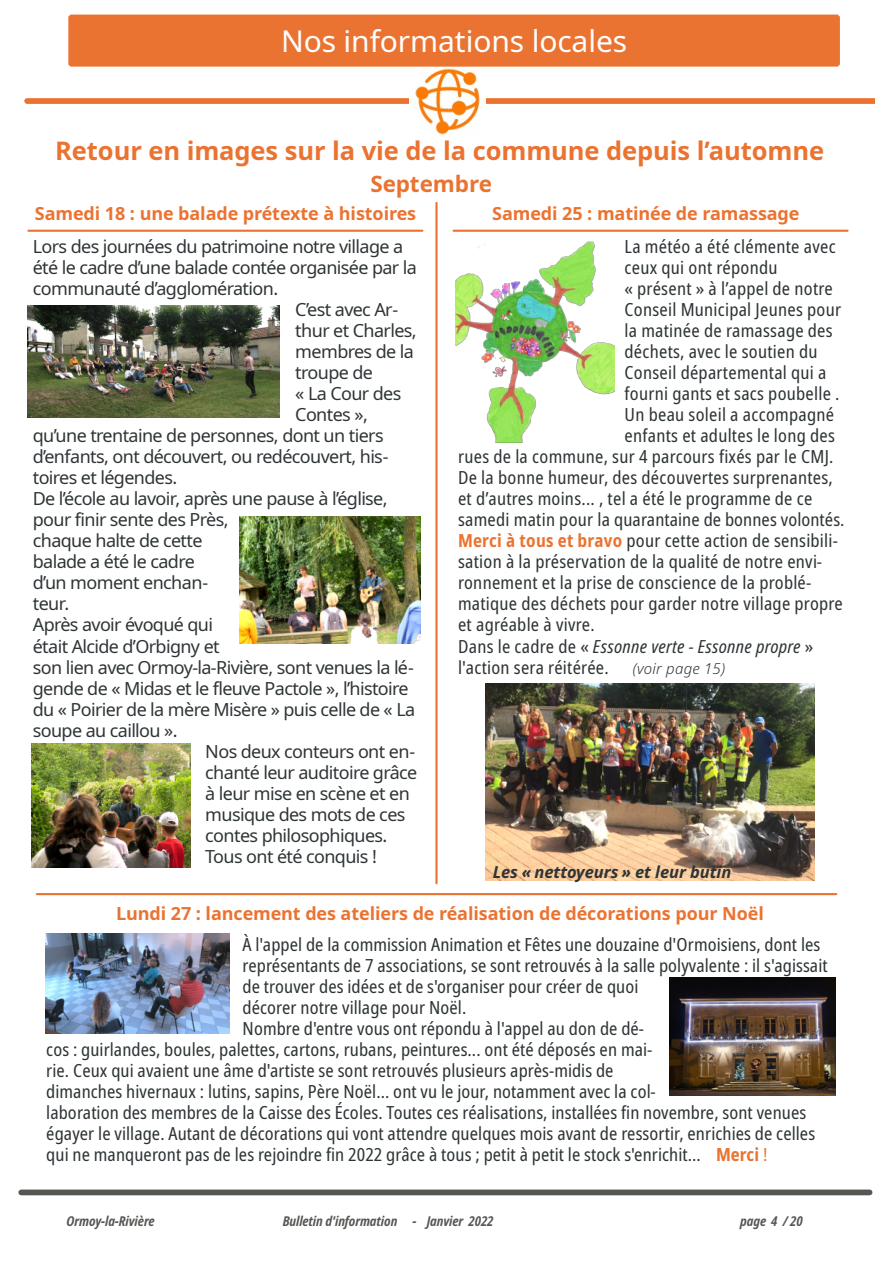
<style>
.page{position:relative;width:893px;height:1263px;background:#fff}
.page>*{position:absolute;margin:0;border:0;box-sizing:border-box;transform-origin:0 0}
.t1{font:30px "Noto Sans";letter-spacing:-.005em;color:#fff}
.t2{font:700 25.5px "Noto Sans";letter-spacing:-.005em;color:#eb7331}
.t3{font:700 22.5px "Noto Sans";letter-spacing:-.005em;color:#eb7331}
.t4{font:condensed 18px "Noto Sans";letter-spacing:.01em;color:#2e3436}
.t5{font:18px "Noto Sans";letter-spacing:-.035em;color:#2e3436}
.t6{font:700 18px "Noto Sans";letter-spacing:-.005em;color:#eb7331}
.t7{font:italic condensed 18px "Noto Sans";letter-spacing:.015em;color:#2e3436}
.t8{font:italic 700 16.5px "Noto Sans";letter-spacing:-.005em;color:#2e3436}
.t9{font:italic 300 15px "Noto Sans";letter-spacing:.015em;color:#2e3436}
.t10{font:italic 700 condensed 13.5px "Noto Sans";letter-spacing:-.005em;color:#555753}
.s1{font-weight:700;color:#eb7331}
.s2{font-style:normal}
.s3{color:#eb7331}
</style>
<div class="page">
<div style="left:21px;top:1189px;width:849px;height:6px;background:#555753"></div>
<div style="left:27px;top:98px;width:848px;height:6px;background:#eb7331"></div>
<img style="left:410px;top:68px;width:75px;height:67px">
<div style="left:70px;top:17px;width:768px;height:47px;background:#eb7331"></div>
<div style="left:68px;top:15px;width:772px;height:52px;border:4px solid #eb7331"></div>
<img style="left:28px;top:305px;width:251px;height:112px">
<img style="left:240px;top:516px;width:181px;height:127px">
<img style="left:31px;top:743px;width:159px;height:125px">
<hr style="left:435px;top:203px;width:3px;height:680px;background:#eb7331">
<hr style="left:28px;top:230px;width:394px;height:2px;background:#eb7331">
<hr style="left:454px;top:230px;width:394px;height:2px;background:#eb7331">
<img style="left:455px;top:241px;width:159px;height:201px">
<img style="left:485px;top:684px;width:329px;height:197px">
<hr style="left:37px;top:893px;width:799px;height:2px;background:#eb7331">
<img style="left:45px;top:933px;width:185px;height:100px">
<img style="left:669px;top:978px;width:166px;height:117px">
<h1 class="t1" style="left:281px;top:20px;width:348px">Nos informations locales</h1>
<h2 class="t2" style="left:55px;top:133px;width:770px">Retour en images sur la vie de la commune depuis l’automne</h2>
<p class="t3" style="left:370px;top:168px;width:123px">Septembre</p>
<p class="t6" style="left:35px;top:201px;width:383px">Samedi 18 : une balade prétexte à histoires</p>
<p class="t5" style="left:33px;top:234px;width:372px">Lors des journées du patrimoine notre village a</p>
<p class="t5" style="left:33px;top:255px;width:386px">été le cadre d’une balade contée organisée par la</p>
<p class="t5" style="left:33px;top:276px;width:247px">communauté d’agglomération.</p>
<p class="t5" style="left:295px;top:297px;width:105px">C’est avec Ar‐</p>
<p class="t5" style="left:295px;top:318px;width:123px">thur et Charles,</p>
<p class="t5" style="left:295px;top:339px;width:120px">membres de la</p>
<p class="t5" style="left:295px;top:360px;width:79px">troupe de</p>
<p class="t5" style="left:295px;top:381px;width:108px">« La Cour des</p>
<p class="t5" style="left:295px;top:402px;width:74px">Contes »,</p>
<p class="t5" style="left:33px;top:423px;width:352px">qu’une trentaine de personnes, dont un tiers</p>
<p class="t5" style="left:33px;top:444px;width:357px">d’enfants, ont découvert, ou redécouvert, his‐</p>
<p class="t5" style="left:33px;top:465px;width:146px">toires et légendes.</p>
<p class="t5" style="left:33px;top:486px;width:356px">De l’école au lavoir, après une pause à l’église,</p>
<p class="t5" style="left:33px;top:507px;width:197px">pour finir sente des Près,</p>
<p class="t5" style="left:33px;top:528px;width:171px">chaque halte de cette</p>
<p class="t5" style="left:33px;top:549px;width:164px">balade a été le cadre</p>
<p class="t5" style="left:33px;top:570px;width:177px">d’un moment enchan‐</p>
<p class="t5" style="left:33px;top:591px;width:38px">teur.</p>
<p class="t5" style="left:33px;top:612px;width:182px">Après avoir évoqué qui</p>
<p class="t5" style="left:33px;top:633px;width:188px">était Alcide d’Orbigny et</p>
<p class="t5" style="left:33px;top:654px;width:382px">son lien avec Ormoy-la-Rivière, sont venues la lé‐</p>
<p class="t5" style="left:33px;top:675px;width:377px">gende de « Midas et le fleuve Pactole », l’histoire</p>
<p class="t5" style="left:33px;top:696px;width:384px">du « Poirier de la mère Misère » puis celle de « La</p>
<p class="t5" style="left:33px;top:717px;width:146px">soupe au caillou ».</p>
<p class="t5" style="left:205px;top:738px;width:211px">Nos deux conteurs ont en‐</p>
<p class="t5" style="left:205px;top:759px;width:214px">chanté leur auditoire grâce</p>
<p class="t5" style="left:205px;top:780px;width:206px">à leur mise en scène et en</p>
<p class="t5" style="left:205px;top:801px;width:202px">musique des mots de ces</p>
<p class="t5" style="left:205px;top:822px;width:184px">contes philosophiques.</p>
<p class="t5" style="left:205px;top:843px;width:173px">Tous ont été conquis !</p>
<p class="t6" style="left:492px;top:201px;width:309px">Samedi 25 : matinée de ramassage</p>
<p class="t4" style="left:624px;top:234px;width:213px">La météo a été clémente avec</p>
<p class="t4" style="left:624px;top:255px;width:155px">ceux qui ont répondu</p>
<p class="t4" style="left:624px;top:276px;width:210px">« présent » à l’appel de notre</p>
<p class="t4" style="left:624px;top:297px;width:218px">Conseil Municipal Jeunes pour</p>
<p class="t4" style="left:624px;top:318px;width:210px">la matinée de ramassage des</p>
<p class="t4" style="left:624px;top:339px;width:195px">déchets, avec le soutien du</p>
<p class="t4" style="left:624px;top:360px;width:203px">Conseil départemental qui a</p>
<p class="t4" style="left:624px;top:381px;width:217px">fourni gants et sacs poubelle .</p>
<p class="t4" style="left:624px;top:402px;width:211px">Un beau soleil a accompagné</p>
<p class="t4" style="left:624px;top:423px;width:212px">enfants et adultes le long des</p>
<p class="t4" style="left:458px;top:444px;width:377px">rues de la commune, sur 4 parcours fixés par le CMJ.</p>
<p class="t4" style="left:458px;top:465px;width:376px">De la bonne humeur, des découvertes surprenantes,</p>
<p class="t4" style="left:458px;top:486px;width:356px">et d’autres moins... , tel a été le programme de ce</p>
<p class="t4" style="left:458px;top:507px;width:388px">samedi matin pour la quarantaine de bonnes volontés.</p>
<p class="t4" style="left:458px;top:528px;width:381px"><span class="s1">Merci à tous et bravo</span> pour cette action de sensibili-</p>
<p class="t4" style="left:458px;top:549px;width:366px">sation à la préservation de la qualité de notre envi‐</p>
<p class="t4" style="left:458px;top:570px;width:355px">ronnement et la prise de conscience de la problé-</p>
<p class="t4" style="left:458px;top:591px;width:386px">matique des déchets pour garder notre village propre</p>
<p class="t4" style="left:458px;top:612px;width:138px">et agréable à vivre.</p>
<p class="t7" style="left:458px;top:633px;width:357px"><span class="s2">Dans le cadre de «</span> Essonne verte - Essonne propre <span class="s2">»</span></p>
<p class="t4" style="left:458px;top:654px;width:152px">l'action sera réitérée.</p>
<p class="t9" style="left:633px;top:657px;width:94px">(voir page 15)</p>
<p class="t8" style="left:493px;top:860px;width:240px">Les « nettoyeurs » et leur butin</p>
<p class="t6" style="left:116px;top:901px;width:649px">Lundi 27 : lancement des ateliers de réalisation de décorations pour Noël</p>
<p class="t4" style="left:243px;top:932px;width:579px">À l'appel de la commission Animation et Fêtes une douzaine d'Ormoisiens, dont les</p>
<p class="t4" style="left:243px;top:953px;width:587px">représentants de 7 associations, se sont retrouvés à la salle polyvalente : il s'agissait</p>
<p class="t4" style="left:243px;top:974px;width:397px">de trouver des idées et de s'organiser pour créer de quoi</p>
<p class="t4" style="left:243px;top:995px;width:225px">décorer notre village pour Noël.</p>
<p class="t4" style="left:243px;top:1016px;width:403px">Nombre d'entre vous ont répondu à l'appel au don de dé‐</p>
<p class="t4" style="left:46px;top:1037px;width:607px">cos : guirlandes, boules, palettes, cartons, rubans, peintures... ont été déposés en mai‐</p>
<p class="t4" style="left:46px;top:1058px;width:569px">rie. Ceux qui avaient une âme d'artiste se sont retrouvés plusieurs après-midis de</p>
<p class="t4" style="left:46px;top:1079px;width:611px">dimanches hivernaux : lutins, sapins, Père Noël... ont vu le jour, notamment avec la col‐</p>
<p class="t4" style="left:46px;top:1100px;width:761px">laboration des membres de la Caisse des Écoles. Toutes ces réalisations, installées fin novembre, sont venues</p>
<p class="t4" style="left:46px;top:1121px;width:770px">égayer le village. Autant de décorations qui vont attendre quelques mois avant de ressortir, enrichies de celles</p>
<p class="t4" style="left:46px;top:1142px;width:723px">qui ne manqueront pas de les rejoindre fin 2022 grâce à tous ; petit à petit le stock s'enrichit... <span class="s1">Merci</span> <span class="s3">!</span></p>
<p class="t10" style="left:67px;top:1211px;width:90px">Ormoy-la-Rivière</p>
<p class="t10" style="left:283px;top:1211px;width:212px">Bulletin d'information - Janvier 2022</p>
<p class="t10" style="left:740px;top:1211px;width:64px">page 4 / 20</p>
</div>
